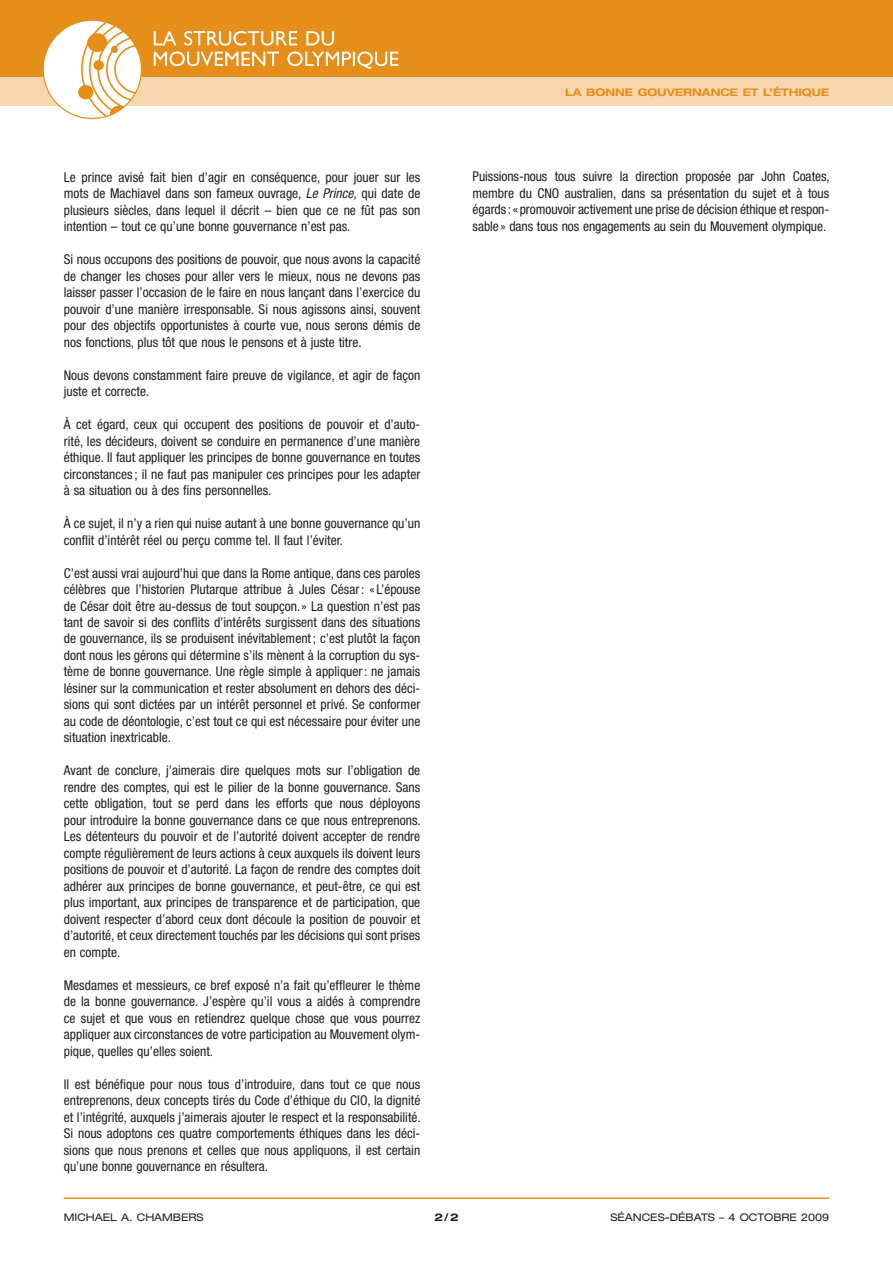
<style>
.page{position:relative;width:893px;height:1263px;background:#fff}
.page>*{position:absolute;margin:0;border:0;box-sizing:border-box;transform-origin:0 0}
.t1{font:condensed 13.5px/16.5px "Helvetica Neue";color:#231f20;text-align:justify}
.t2{font:expanded 10.5px "Helvetica Neue";color:#231f20}
.t3{font:700 expanded 10.5px "Helvetica Neue";color:#e58e19}
.t4{font:700 expanded 10.5px "Helvetica Neue";color:#231f20}
.s1{font-style:italic}
</style>
<div class="page">
<div style="left:0;top:0;width:893px;height:77px;background:#e58e19"></div>
<div style="left:0;top:77px;width:893px;height:29px;background:#f8d7b0"></div>
<div style="left:43px;top:20px;width:98px;height:99px;background:#fff;border-radius:50%"></div>
<svg style="left:80px;top:20px;width:58px;height:99px"></svg>
<div style="left:87px;top:33px;width:20px;height:19px;background:#e58e19;border-radius:50%"></div>
<div style="left:111px;top:46px;width:7px;height:7px;background:#e58e19;border-radius:50%"></div>
<div style="left:78px;top:85px;width:15px;height:14px;background:#e58e19;border-radius:50%"></div>
<svg style="left:154px;top:31px;width:244px;height:38px"></svg>
<hr style="left:64px;top:1197px;width:765px;height:2px;background:#e58e19">
<p class="t1" style="left:64px;top:168px;width:358px">Le prince avisé fait bien d’agir en conséquence, pour jouer sur les mots de Machiavel dans son fameux ouvrage, <span class="s1">Le Prince,</span> qui date de plusieurs siècles, dans lequel il décrit – bien que ce ne fût pas son intention – tout ce qu’une bonne gouvernance n’est pas.</p>
<p class="t1" style="left:64px;top:251px;width:358px">Si nous occupons des positions de pouvoir, que nous avons la capacité de changer les choses pour aller vers le mieux, nous ne devons pas laisser passer l’occasion de le faire en nous lançant dans l’exercice du pouvoir d’une manière irresponsable. Si nous agissons ainsi, souvent pour des objectifs opportunistes à courte vue, nous serons démis de nos fonctions, plus tôt que nous le pensons et à juste titre.</p>
<p class="t1" style="left:64px;top:366px;width:358px">Nous devons constamment faire preuve de vigilance, et agir de façon juste et correcte.</p>
<p class="t1" style="left:64px;top:416px;width:358px">À cet égard, ceux qui occupent des positions de pouvoir et d’auto&shy;rité, les décideurs, doivent se conduire en permanence d’une manière éthique. Il faut appliquer les principes de bonne gouvernance en toutes circonstances ; il ne faut pas manipuler ces principes pour les adapter à sa situation ou à des fins personnelles.</p>
<p class="t1" style="left:64px;top:515px;width:358px">À ce sujet, il n’y a rien qui nuise autant à une bonne gouvernance qu’un conflit d’intérêt réel ou perçu comme tel. Il faut l’éviter.</p>
<p class="t1" style="left:64px;top:564px;width:358px">C’est aussi vrai aujourd’hui que dans la Rome antique, dans ces paroles célèbres que l’historien Plutarque attribue à Jules César: « L’épouse de César doit être au-dessus de tout soupçon.» La question n’est pas tant de savoir si des conflits d’intérêts surgissent dans des situations de gouvernance, ils se produisent inévitablement; c’est plutôt la façon dont nous les gérons qui détermine s’ils mènent à la corruption du sys&shy;tème de bonne gouvernance. Une règle simple à appliquer: ne jamais lésiner sur la communication et rester absolument en dehors des déci&shy;sions qui sont dictées par un intérêt personnel et privé. Se conformer au code de déontologie, c’est tout ce qui est nécessaire pour éviter une situation inextricable.</p>
<p class="t1" style="left:64px;top:762px;width:359px">Avant de conclure, j’aimerais dire quelques mots sur l’obligation de rendre des comptes, qui est le pilier de la bonne gouvernance. Sans cette obligation, tout se perd dans les efforts que nous déployons pour introduire la bonne gouvernance dans ce que nous entreprenons.<br>Les détenteurs du pouvoir et de l’autorité doivent accepter de rendre compte régulièrement de leurs actions à ceux auxquels ils doivent leurs positions de pouvoir et d’autorité. La façon de rendre des comptes doit adhérer aux principes de bonne gouvernance, et peut-être, ce qui est plus important, aux principes de transparence et de participation, que doivent respecter d’abord ceux dont découle la position de pouvoir et d’autorité, et ceux directement touchés par les décisions qui sont prises en compte.</p>
<p class="t1" style="left:64px;top:977px;width:358px">Mesdames et messieurs, ce bref exposé n’a fait qu’effleurer le thème de la bonne gouvernance. J’espère qu’il vous a aidés à comprendre ce sujet et que vous en retiendrez quelque chose que vous pourrez appliquer aux circonstances de votre participation au Mouvement olym&shy;pique, quelles qu’elles soient.</p>
<p class="t1" style="left:64px;top:1076px;width:358px">Il est bénéfique pour nous tous d’introduire, dans tout ce que nous entreprenons, deux concepts tirés du Code d’éthique du CIO , la dignité et l’intégrité, auxquels j’aimerais ajouter le respect et la responsabilité.<br>Si nous adoptons ces quatre comportements éthiques dans les déci&shy;sions que nous prenons et celles que nous appliquons, il est certain qu’une bonne gouvernance en résultera.</p>
<p class="t3" style="left:565px;top:86px;width:83px">LA BONNE GOUVER</p>
<p class="t3" style="left:692px;top:86px;width:38px">NANCE</p>
<p class="t3" style="left:743px;top:86px;width:65px">ET L’ÉTHIQUE</p>
<p class="t1" style="left:473px;top:168px;width:359px">Puissions-nous tous suivre la direction proposée par John Coates, membre du CNO australien, dans sa présentation du sujet et à tous égards : «promouvoir activement une prise de décision éthique et respon&shy;sable » dans tous nos engagements au sein du Mouvement olympique.</p>
<p class="t2" style="left:64px;top:1211px;width:141px">MICHAEL A. CHAMBERS</p>
<p class="t4" style="left:434px;top:1211px;width:26px">2/2</p>
<p class="t2" style="left:610px;top:1211px;width:24px">SÉANCES</p>
<p class="t2" style="left:665px;top:1211px;width:166px">-DÉBATS – 4 OCTOBRE 2009</p>
</div>
